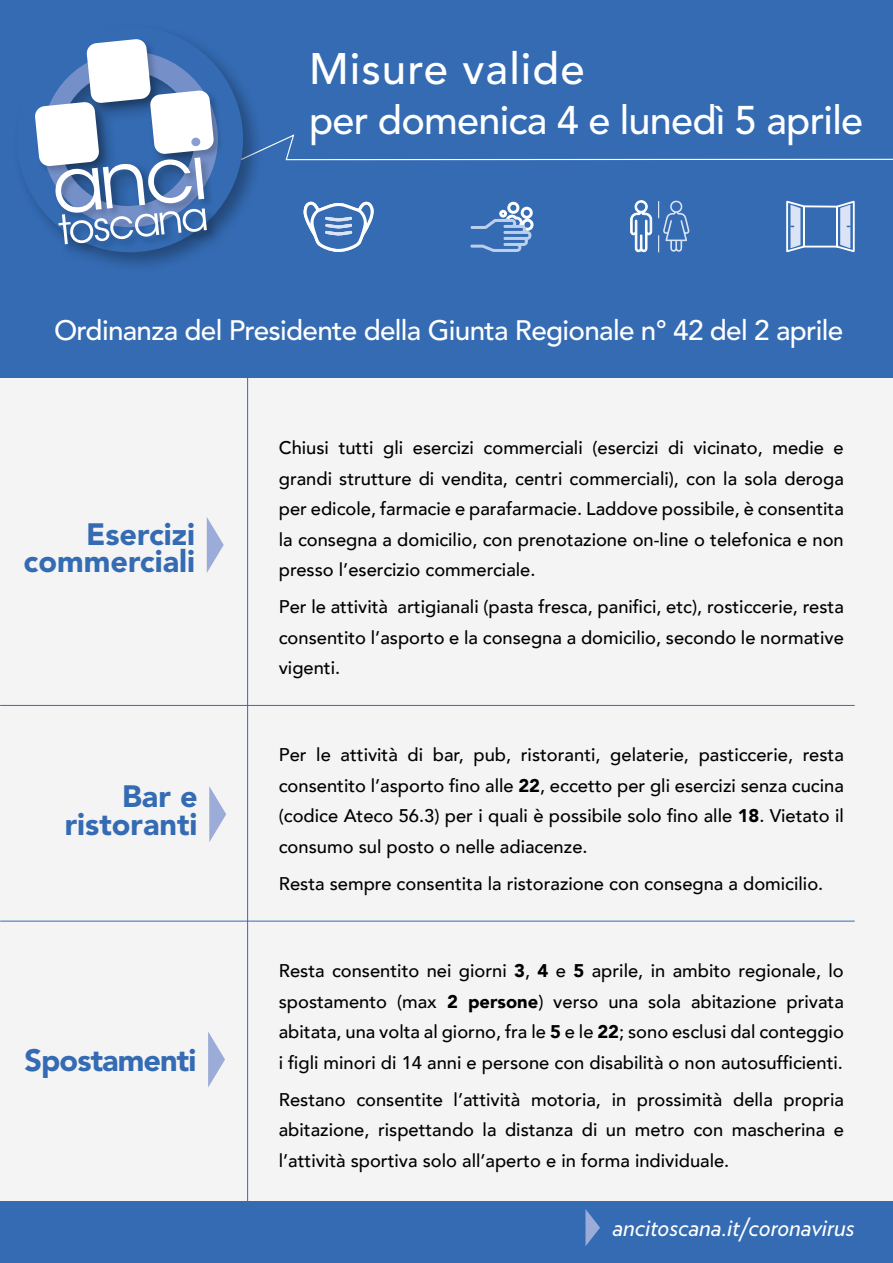
<style>
.page{position:relative;width:893px;height:1263px;background:#f4f4f4}
.page>*{position:absolute;margin:0;border:0;box-sizing:border-box;transform-origin:0 0}
.t1{font:500 43.8px "Avenir LT Std";letter-spacing:.025em;color:#fff}
.t2{font:500 39.75px "Avenir LT Std";letter-spacing:-.02em;color:#fff}
.t3{font:900 30.6px/27.3px "Avenir LT Std";color:#346bb3;text-align:right}
.t4{font:900 30.6px "Avenir LT Std";letter-spacing:-.03em;color:#346bb3}
.t5{font:500 27.9px "Avenir LT Std";letter-spacing:-.025em;color:#fff}
.t6{font:italic 25.35px "Verlag";color:#fff}
.t7{font:500 18.3px/30.6px "Avenir";color:#000;text-align:justify}
.s1{font-weight:900}
</style>
<div class="page">
<div style="left:0;top:0;width:893px;height:377px;background:#346bb3"></div>
<div style="left:0;top:1202px;width:893px;height:61px;background:#346bb3"></div>
<hr style="left:247px;top:366px;width:1px;height:859px;background:#346bb3">
<hr style="left:0;top:921px;width:855px;height:1px;background:#346bb3">
<hr style="left:0;top:705px;width:855px;height:1px;background:#346bb3">
<svg style="left:207px;top:517px;width:17px;height:56px"></svg>
<svg style="left:209px;top:786px;width:17px;height:56px"></svg>
<svg style="left:208px;top:1032px;width:17px;height:55px"></svg>
<div style="left:12px;top:21px;width:253px;height:253px;background:#000;opacity:.31"></div>
<svg style="left:17px;top:26px;width:226px;height:226px"></svg>
<div style="left:33px;top:37px;width:191px;height:217px;background:#346bb3"></div>
<svg style="left:35px;top:39px;width:858px;height:214px"></svg>
<div style="left:191px;top:137px;width:9px;height:9px;background:#8a9ed1;border-radius:50%"></div>
<svg style="left:585px;top:1209px;width:15px;height:37px"></svg>
<h1 class="t1" style="left:309px;top:43px;width:277px">Misure valide</h1>
<h2 class="t2" style="left:309px;top:98px;width:556px">per domenica 4 e lunedì 5 aprile</h2>
<h3 class="t5" style="left:54px;top:314px;width:791px">Ordinanza del Presidente della Giunta Regionale n° 42 del 2 aprile</h3>
<h3 class="t3" style="left:24px;top:521px;width:173px">Esercizi commerciali</h3>
<h3 class="t3" style="left:65px;top:783px;width:134px">Bar e ristoranti</h3>
<h3 class="t4" style="left:25px;top:1042px;width:173px">Spostamenti</h3>
<p class="t7" style="left:279px;top:431px;width:567px">Chiusi tutti gli esercizi commerciali (esercizi di vicinato, medie e grandi strutture di vendita, centri commerciali), con la sola deroga per edicole, farmacie e parafarmacie. Laddove possibile, è consentita la consegna a domicilio, con prenotazione on-line o telefonica e non presso l’esercizio commerciale.</p>
<p class="t7" style="left:279px;top:590px;width:567px">Per le attività artigianali (pasta fresca, panifici, etc), rosticcerie, resta consentito l’asporto e la consegna a domicilio, secondo le normative vigenti.</p>
<p class="t7" style="left:279px;top:739px;width:567px">Per le attività di bar, pub, ristoranti, gelaterie, pasticcerie, resta consentito l’asporto fino alle <span class="s1">22</span>, eccetto per gli esercizi senza cucina (codice Ateco 56.3) per i quali è possibile solo fino alle <span class="s1">18</span>. Vietato il consumo sul posto o nelle adiacenze.</p>
<p class="t7" style="left:279px;top:867px;width:546px">Resta sempre consentita la ristorazione con consegna a domicilio.</p>
<p class="t7" style="left:279px;top:954px;width:567px">Resta consentito nei giorni <span class="s1">3</span>, <span class="s1">4</span> e <span class="s1">5</span> aprile, in ambito regionale, lo spostamento (max <span class="s1">2 persone</span>) verso una sola abitazione privata abitata, una volta al giorno, fra le <span class="s1">5</span> e le <span class="s1">22</span>; sono esclusi dal conteggio i figli minori di 14 anni e persone con disabilità o non autosufficienti.</p>
<p class="t7" style="left:279px;top:1083px;width:567px">Restano consentite l’attività motoria, in prossimità della propria abitazione, rispettando la distanza di un metro con mascherina e l’attività sportiva solo all’aperto e in forma individuale.</p>
<h3 class="t6" style="left:612px;top:1207px;width:244px">ancitoscana.it/coronavirus</h3>
</div>
